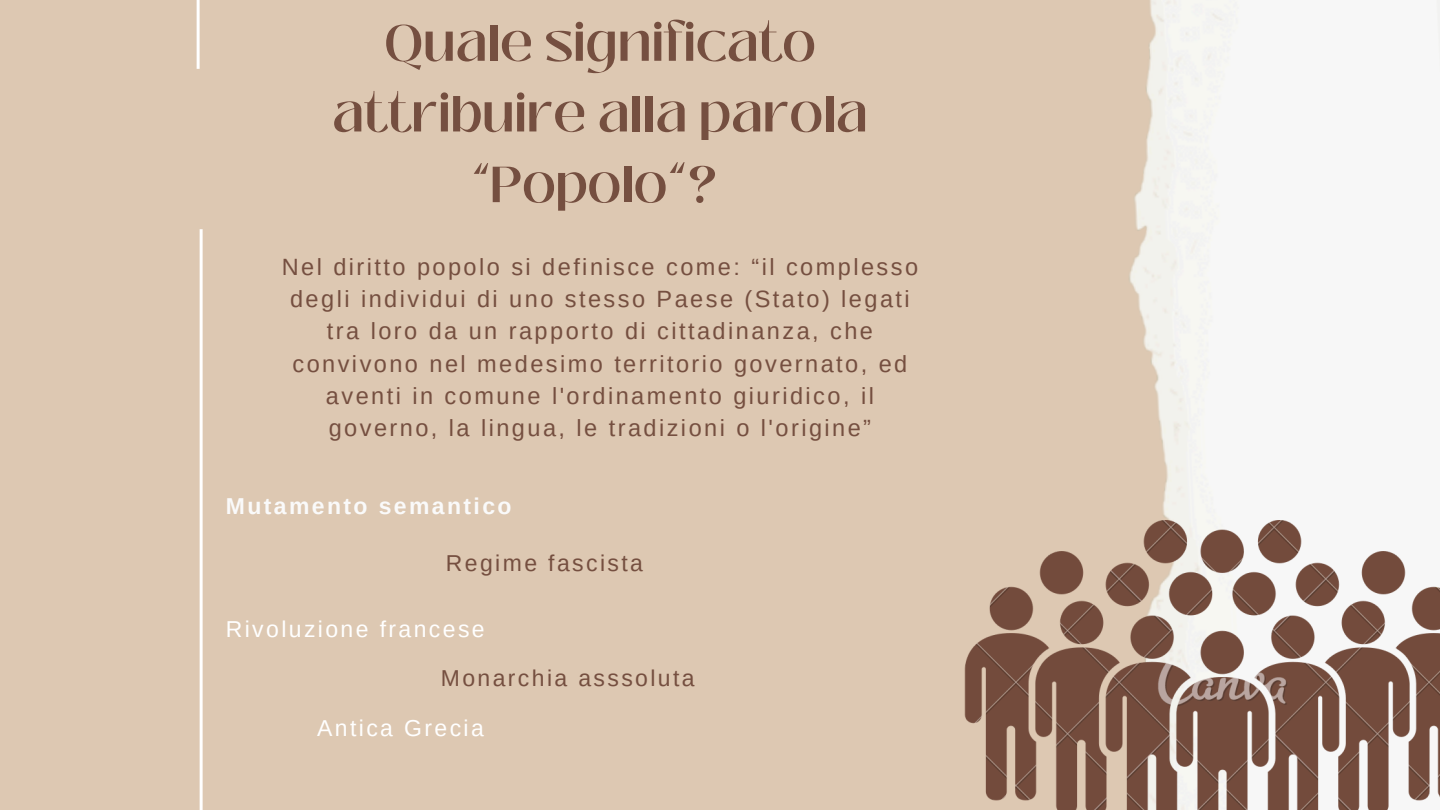
<style>
.page{position:relative;width:1440px;height:810px;background:#ddc8b2}
.page>*{position:absolute;margin:0;border:0;box-sizing:border-box;transform-origin:0 0}
.t1{font:600 50.5px/70.7px "Black Mango";color:#754f40;text-align:center}
.t2{font:23.5px/32.2px "Arimo";letter-spacing:.105em;color:#754f40;text-align:center}
.t3{font:23px "Arimo";letter-spacing:.105em;color:#754f40}
.t4{font:23px "Arimo";letter-spacing:.105em;color:#fff}
.t5{font:700 23px "Arimo";letter-spacing:.105em;color:#fafafa}
</style>
<div class="page">
<img style="left:1129px;top:0;width:311px;height:521px">
<hr style="left:200px;top:229px;width:3px;height:581px;background:#fff">
<hr style="left:197px;top:0;width:3px;height:69px;background:#fff">
<img style="left:965px;top:521px;width:475px;height:289px">
<p class="t1" style="left:332px;top:8px;width:537px">Quale significato attribuire alla parola “Popolo”?</p>
<p class="t2" style="left:282px;top:251px;width:638px">Nel diritto popolo si definisce come: “il complesso degli individui di uno stesso Paese (Stato) legati tra loro da un rapporto di cittadinanza, che convivono nel medesimo territorio governato, ed aventi in comune l'ordinamento giuridico, il governo, la lingua, le tradizioni o l'origine”</p>
<p class="t5" style="left:226px;top:494px;width:287px">Mutamento semantico</p>
<h1 class="t3" style="left:446px;top:551px;width:199px">Regime fascista</h1>
<p class="t4" style="left:226px;top:616px;width:260px">Rivoluzione francese</p>
<p class="t3" style="left:441px;top:665px;width:255px">Monarchia asssoluta</p>
<h2 class="t4" style="left:317px;top:715px;width:168px">Antica Grecia</h2>
</div>
